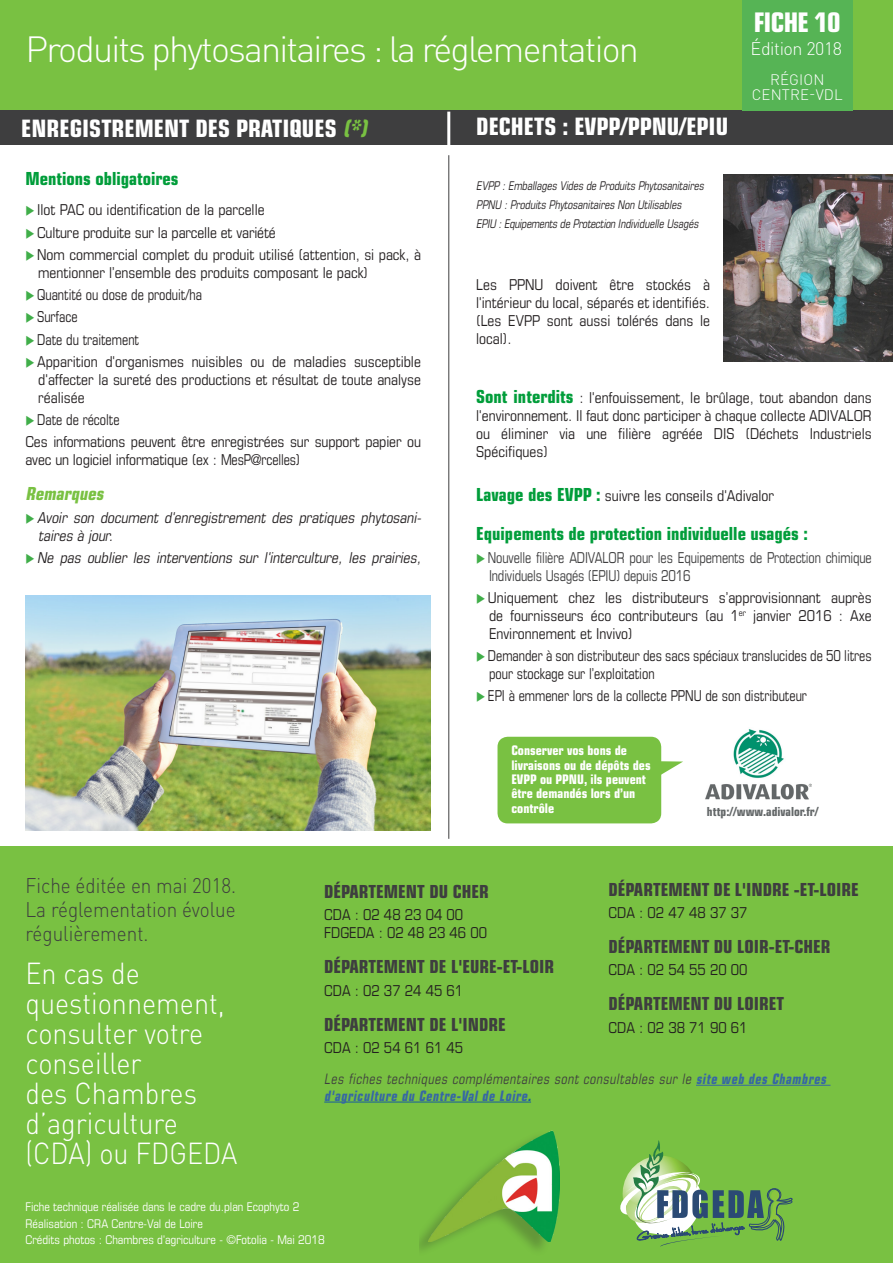
<style>
.page{position:relative;width:893px;height:1263px;background:#fff}
.page>*{position:absolute;margin:0;border:0;box-sizing:border-box;transform-origin:0 0}
.t1{font:300 36px "DIN Pro";letter-spacing:-.05em;color:#fff}
.t2{font:300 30px/30px "DIN Pro";color:#fff;scale:.9 1}
.t3{font:700 condensed 27px "Eurostile LT Std";letter-spacing:-.025em;color:#fff}
.t4{font:700 condensed 24px "Eurostile LT Std";color:#fff}
.t5{font:300 21px/24px "DIN Pro";color:#3e3e3f;text-align:justify;scale:.9 1}
.t6{font:700 condensed 18px "Eurostile LT Std";color:#3e3e3f}
.t7{font:700 condensed 18px "Eurostile LT Std";color:#019d3a}
.t8{font:300 18px "DIN Pro";letter-spacing:-.025em;color:#fff}
.t9{font:italic 700 condensed 18px "Eurostile LT Std";color:#79c142}
.t10{font:condensed 15px/18px "Eurostile LT Std";color:#231f20;text-align:justify}
.t11{font:condensed 15px/22.2px "Eurostile LT Std";color:#231f20;scale:.9 1}
.t12{font:italic condensed 15px/18px "Eurostile LT Std";color:#231f20}
.t13{font:condensed 15px/18px "Eurostile LT Std";letter-spacing:-.01em;color:#3e3e3f;scale:.9 1}
.t14{font:300 15px/15px "DIN Pro";letter-spacing:.01em;color:#fff;text-align:center}
.t15{font:italic condensed 14.4px/16.8px "Eurostile LT Std";color:#3e3e3f;scale:.9 1}
.t16{font:700 condensed 13.2px/14.4px "Eurostile LT Std";color:#fff}
.t17{font:700 condensed 12.45px "Eurostile LT Std";color:#646869}
.t18{font:condensed 12px/16.2px "Eurostile LT Std";color:#fff}
.t19{font:italic condensed 12px/19.2px "Eurostile LT Std";color:#231f20;scale:.9 1}
.s1{font-style:italic;color:#79c142}
.s2{color:#40ae49}
.s3{font-weight:700;font-size:18px;color:#019d3a}
.s4{font-weight:700;color:#3667a4}
.s5{font-weight:700;color:#175d9e}
</style>
<div class="page">
<img style="left:724px;top:174px;width:169px;height:187px">
<img style="left:26px;top:595px;width:405px;height:235px">
<div style="left:0;top:0;width:893px;height:111px;background:#79c142"></div>
<div style="left:0;top:111px;width:893px;height:34px;background:#3e3e3f"></div>
<div style="left:742px;top:0;width:111px;height:111px;background:#56b455"></div>
<div style="left:0;top:846px;width:893px;height:417px;background:#79c142"></div>
<img style="left:705px;top:729px;width:106px;height:70px">
<div style="left:420px;top:1130px;width:138px;height:127px;background:#231f20;opacity:.26"></div>
<img style="left:428px;top:1130px;width:132px;height:112px">
<svg style="left:620px;top:1140px;width:173px;height:106px"></svg>
<hr style="left:449px;top:111px;width:1px;height:728px;background:#3e3e3f">
<hr style="left:447px;top:112px;width:3px;height:43px;background:#fff">
<img style="left:174px;top:630px;width:149px;height:113px">
<div style="left:497px;top:737px;width:164px;height:86px;background:#79c142;border-radius:10px"></div>
<svg style="left:661px;top:761px;width:22px;height:15px"></svg>
<hr style="left:696px;top:1085px;width:134px;height:1px;background:#3667a4">
<hr style="left:324px;top:1102px;width:207px;height:1px;background:#175d9e">
<h1 class="t1" style="left:26px;top:24px;width:615px">Produits phytosanitaires : la réglementation</h1>
<h3 class="t4" style="left:21px;top:114px;width:352px">ENREGISTREMENT DES PRATIQUES <span class="s1">(*)</span></h3>
<h3 class="t4" style="left:476px;top:112px;width:253px">DECHETS : EVPP/PPNU/EPIU</h3>
<h3 class="t3" style="left:754px;top:6px;width:89px">FICHE 10</h3>
<p class="t8" style="left:751px;top:36px;width:93px">Édition 2018</p>
<p class="t14" style="left:752px;top:71px;width:92px">RÉGION<br>CENTRE-VDL</p>
<p class="t7" style="left:26px;top:167px;width:155px">Mentions obligatoires</p>
<p class="t10" style="left:26px;top:201px;width:241px"><span class="s2">◆</span> Ilot PAC ou identification de la parcelle</p>
<p class="t10" style="left:26px;top:223px;width:252px"><span class="s2">◆</span> Culture produite sur la parcelle et variété</p>
<p class="t10" style="left:38px;top:245px;width:384px;text-indent:-13px"><span class="s2">◆</span> Nom commercial complet du produit utilisé (attention, si pack, à mentionner l’ensemble des produits composant le pack)</p>
<p class="t11" style="left:26px;top:283px;width:198px"><span class="s2">◆</span> Quantité ou dose de produit/ha</p>
<p class="t11" style="left:26px;top:306px;width:59px"><span class="s2">◆</span> Surface</p>
<p class="t11" style="left:26px;top:328px;width:128px"><span class="s2">◆</span> Date du traitement</p>
<p class="t10" style="left:38px;top:352px;width:384px;text-indent:-13px"><span class="s2">◆</span> Apparition d'organismes nuisibles ou de maladies susceptible d'affecter la sureté des productions et résultat de toute analyse réalisée</p>
<p class="t11" style="left:26px;top:408px;width:441px"><span class="s2">◆</span> Date de récolte<br>Ces informations peuvent être enregistrées sur support papier ou</p>
<p class="t10" style="left:26px;top:451px;width:276px">avec un logiciel informatique (ex : MesP@rcelles)</p>
<p class="t9" style="left:26px;top:483px;width:83px">Remarques</p>
<p class="t12" style="left:38px;top:508px;width:387px;text-indent:-13px"><span class="s2">◆</span> Avoir son document d'enregistrement des pratiques phytosani&shy;taires à jour.</p>
<p class="t12" style="left:26px;top:548px;width:400px"><span class="s2">◆</span> Ne pas oublier les interventions sur l'interculture, les prairies,</p>
<p class="t19" style="left:476px;top:176px;width:257px">EVPP :Emballages Vides de Produits Phytosanitaires<br>PPNU :Produits Phytosanitaires Non Utilisables<br>EPIU :EquipementsdeProtectionIndividuelle Usagés</p>
<p class="t10" style="left:476px;top:275px;width:235px">Les PPNU doivent être stockés à l'intérieur du local, séparés et identifiés. (Les EVPP sont aussi tolérés dans le local).</p>
<p class="t10" style="left:476px;top:389px;width:397px"><span class="s3">Sont interdits</span> : l'enfouissement, le brûlage, tout abandon dans l'environnement. Il faut donc participer à chaque collecte ADIVALOR ou éliminer via une filière agréée DIS (Déchets Industriels Spécifiques)</p>
<p class="t10" style="left:476px;top:486px;width:299px"><span class="s3">Lavage des EVPP :</span> suivre les conseils d'Adivalor</p>
<p class="t7" style="left:476px;top:523px;width:333px">Equipements de protection individuelle usagés :</p>
<p class="t13" style="left:489px;top:548px;width:427px;text-indent:-13px"><span class="s2">◆</span> Nouvelle filière ADIVALOR pour les Equipements de Protection chimique<br>Individuels Usagés (EPIU) depuis 2016</p>
<p class="t10" style="left:489px;top:588px;width:384px;text-indent:-13px"><span class="s2">◆</span> Uniquement chez les distributeurs s’approvisionnant auprès de fournisseurs éco contributeurs (au 1<sup>er</sup> janvier 2016 : Axe Environnement et Invivo)</p>
<p class="t11" style="left:489px;top:646px;width:427px;line-height:18px;text-indent:-13px"><span class="s2">◆</span> Demander à son distributeur des sacs spéciaux translucides de 50 litres pour stockage sur l’exploitation</p>
<p class="t11" style="left:476px;top:684px;width:369px"><span class="s2">◆</span> EPI à emmener lors de la collecte PPNU de son distributeur</p>
<p class="t16" style="left:511px;top:743px;width:141px">Conserver vos bons de livraisons ou de dépôts des<br>EVPP ou PPNU, ils peuvent être demandés lors d’un contrôle</p>
<p class="t17" style="left:707px;top:804px;width:113px">http://www.adivalor.fr/</p>
<h3 class="t5" style="left:26px;top:873px;width:235px">Fiche éditée en mai 2018.<br>La réglementation évolue régulièrement.</h3>
<h2 class="t2" style="left:26px;top:957px;width:237px">En cas de questionnement, consulter votre conseiller<br>des Chambres d’agriculture (CDA) ou FDGEDA</h2>
<p class="t6" style="left:324px;top:881px;width:166px">DÉPARTEMENT DU CHER</p>
<p class="t10" style="left:324px;top:906px;width:164px">CDA : 02 48 23 04 00<br>FDGEDA : 02 48 23 46 00</p>
<p class="t6" style="left:324px;top:956px;width:231px">DÉPARTEMENT DE L'EURE-ET-LOIR</p>
<p class="t10" style="left:324px;top:981px;width:140px">CDA : 02 37 24 45 61</p>
<p class="t6" style="left:324px;top:1013px;width:183px">DÉPARTEMENT DE L'INDRE</p>
<p class="t10" style="left:324px;top:1038px;width:140px">CDA : 02 54 61 61 45</p>
<p class="t6" style="left:609px;top:878px;width:252px">DÉPARTEMENT DE L'INDRE -ET-LOIRE</p>
<p class="t10" style="left:609px;top:903px;width:140px">CDA : 02 47 48 37 37</p>
<p class="t6" style="left:609px;top:936px;width:223px">DÉPARTEMENT DU LOIR-ET-CHER</p>
<p class="t10" style="left:609px;top:961px;width:140px">CDA : 02 54 55 20 00</p>
<p class="t6" style="left:609px;top:993px;width:177px">DÉPARTEMENT DU LOIRET</p>
<p class="t10" style="left:609px;top:1018px;width:140px">CDA : 02 38 71 90 61</p>
<p class="t15" style="left:324px;top:1070px;width:562px">Les fiches techniques complémentaires sont consultables sur le <span class="s4">site web des Chambres d'agriculture du Centre-Val de Loire</span><span class="s5">.</span></p>
<p class="t18" style="left:26px;top:1199px;width:301px">Fiche technique réalisée dans le cadre du.plan Ecophyto 2<br>Réalisation : CRA Centre-Val de Loire<br>Crédits photos : Chambres d'agriculture - ©Fotolia - Mai 2018</p>
</div>
